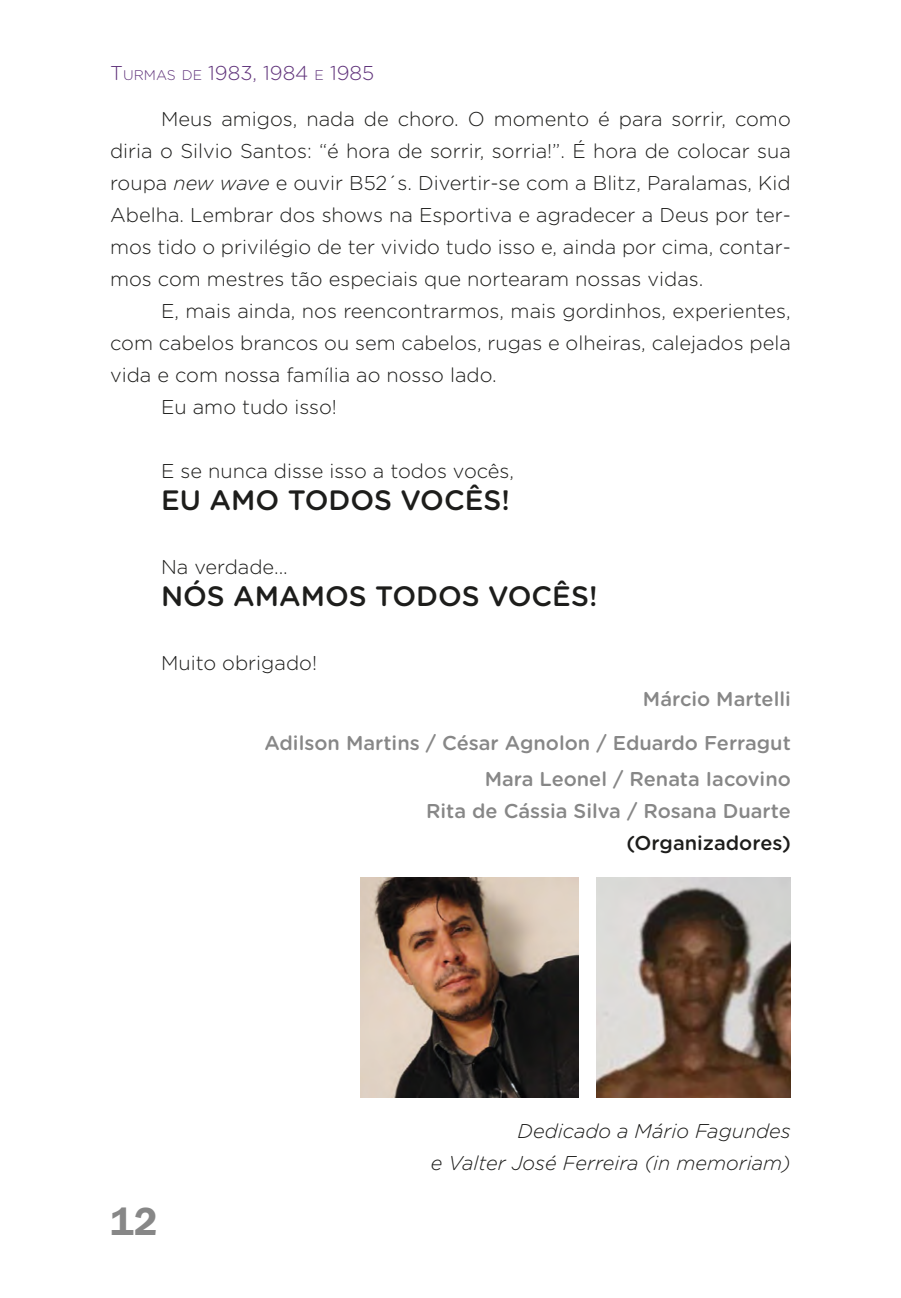
<style>
.page{position:relative;width:901px;height:1298px;background:#fff}
.page>*{position:absolute;margin:0;border:0;box-sizing:border-box;transform-origin:0 0}
.t1{font:600 40px "Franklin Gothic";color:#878787}
.Corpo_de_Texto{font:500 28px "Gotham Rounded";color:#1d1d1b}
.Corpo_de_Texto-2{font:300 20px/32px "Gotham Rounded";color:#1d1d1b;text-align:justify}
.Corpo_de_Texto-3{font:500 20px/36px "Gotham Rounded";color:#878787;text-align:right}
.Corpo_de_Texto-4{font:italic 300 20px/32px "Gotham Rounded";color:#1d1d1b;text-align:right}
.t2{font:300 20px "Gotham Rounded";color:#60337b}
.Corpo_de_Texto-5{font:500 20px "Gotham Rounded";color:#1d1d1b}
.s1{font-size:14px}
.s2{font-style:italic}
</style>
<div class="page">
<img style="left:360px;top:877px;width:218px;height:219px">
<img style="left:596px;top:877px;width:194px;height:219px">
<p class="t2" style="left:110px;top:60px;width:265px">T<span class="s1">URMAS DE</span> 1983, 1984 <span class="s1">E</span> 1985</p>
<p class="Corpo_de_Texto-2" style="left:110px;top:102px;width:682px;text-indent:51px">Meus amigos, nada de choro. O momento é para sorrir, como diria o Silvio Santos: “é hora de sorrir, sorria!”. É hora de colocar sua roupa <span class="s2">new wave</span> e ouvir B52´s. Divertir-se com a Blitz, Paralamas, Kid Abelha. Lembrar dos shows na Esportiva e agradecer a Deus por ter&shy;mos tido o privilégio de ter vivido tudo isso e, ainda por cima, contar&shy;mos com mestres tão especiais que nortearam nossas vidas.</p>
<p class="Corpo_de_Texto-2" style="left:110px;top:294px;width:682px;text-indent:51px">E, mais ainda, nos reencontrarmos, mais gordinhos, experientes, com cabelos brancos ou sem cabelos, rugas e olheiras, calejados pela vida e com nossa família ao nosso lado.</p>
<p class="Corpo_de_Texto-2" style="left:161px;top:390px;width:177px">Eu amo tudo isso!</p>
<p class="Corpo_de_Texto-2" style="left:161px;top:454px;width:354px">E se nunca disse isso a todos vocês,</p>
<p class="Corpo_de_Texto" style="left:161px;top:480px;width:350px">EU AMO TODOS VOCÊS!</p>
<p class="Corpo_de_Texto-2" style="left:161px;top:550px;width:128px">Na verdade...</p>
<p class="Corpo_de_Texto" style="left:161px;top:576px;width:438px">NÓS AMAMOS TODOS VOCÊS!</p>
<p class="Corpo_de_Texto-2" style="left:161px;top:646px;width:157px">Muito obrigado!</p>
<p class="Corpo_de_Texto-3" style="left:643px;top:680px;width:149px">Márcio Martelli</p>
<p class="Corpo_de_Texto-3" style="left:264px;top:723px;width:528px">Adilson Martins / César Agnolon / Eduardo Ferragut<br>Mara Leonel / Renata Iacovino</p>
<p class="Corpo_de_Texto-3" style="left:426px;top:791px;width:366px">Rita de Cássia Silva / Rosana Duarte</p>
<p class="Corpo_de_Texto-5" style="left:626px;top:828px;width:166px">(Organizadores)</p>
<h1 class="t1" style="left:110px;top:1196px;width:49px">12</h1>
<p class="Corpo_de_Texto-4" style="left:431px;top:1113px;width:361px">Dedicado a Mário Fagundes<br>e Valter José Ferreira (in memoriam)</p>
</div>
